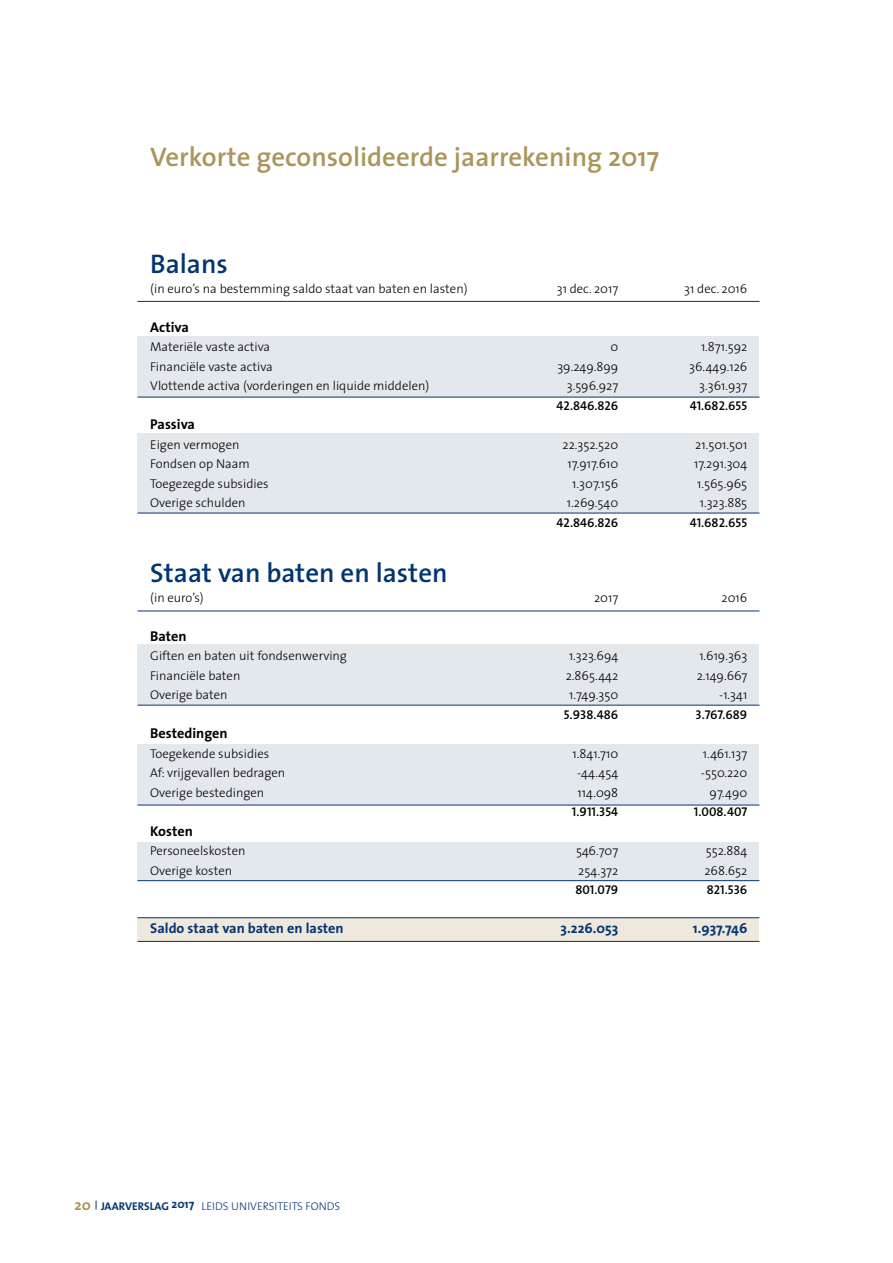
<style>
.page{position:relative;width:893px;height:1263px;background:#fff}
.page>*{position:absolute;margin:0;border:0;box-sizing:border-box;transform-origin:0 0}
.t1{font:600 27px "The Sans";color:#ac955c}
.t2{font:600 27px "The Sans";color:#033572}
.t3{font:700 14.25px "The Sans";color:#033572}
.t4{font:700 14.25px "The Sans";color:#000}
.t5{font:300 12.75px "The Sans";color:#000}
.t6{font:12.75px "The Sans Semi Bold Caps";color:#000}
.t7{font:300 11.25px "The Sans";color:#033572}
.s1{font-weight:700;font-size:15px;color:#ac955c}
.s2{font-weight:700}
.s3{font-weight:700;font-size:12px}
</style>
<div class="page">
<div style="left:137px;top:336px;width:622px;height:61px;background:#e3e8ed"></div>
<div style="left:137px;top:644px;width:622px;height:61px;background:#e3e8ed"></div>
<div style="left:137px;top:744px;width:622px;height:61px;background:#e3e8ed"></div>
<div style="left:137px;top:842px;width:622px;height:38px;background:#e3e8ed"></div>
<div style="left:137px;top:918px;width:622px;height:24px;background:#eee8dd"></div>
<div style="left:137px;top:433px;width:622px;height:80px;background:#e3e8ed"></div>
<hr style="left:137px;top:397px;width:622px;height:1px;background:#033572">
<hr style="left:137px;top:301px;width:622px;height:1px;background:#033572">
<hr style="left:137px;top:611px;width:622px;height:1px;background:#033572">
<hr style="left:137px;top:513px;width:622px;height:1px;background:#033572">
<hr style="left:137px;top:705px;width:622px;height:1px;background:#033572">
<hr style="left:137px;top:805px;width:622px;height:1px;background:#033572">
<hr style="left:137px;top:880px;width:622px;height:1px;background:#033572">
<hr style="left:137px;top:941px;width:622px;height:1px;background:#033572">
<hr style="left:137px;top:917px;width:622px;height:1px;background:#033572">
<h1 class="t1" style="left:150px;top:134px;width:510px">Verkorte geconsolideerde jaarrekening 2017</h1>
<h1 class="t2" style="left:150px;top:241px;width:79px">Balans</h1>
<p class="t5" style="left:150px;top:278px;width:319px">(in euro’s na bestemming saldo staat van baten en lasten)</p>
<p class="t5" style="left:557px;top:278px;width:63px">31 dec. 2017</p>
<p class="t5" style="left:684px;top:278px;width:65px">31 dec. 2016</p>
<p class="t4" style="left:150px;top:315px;width:40px">Activa</p>
<p class="t5" style="left:150px;top:336px;width:121px">Materiële vaste activa</p>
<p class="t5" style="left:610px;top:336px;width:9px">0</p>
<p class="t5" style="left:701px;top:336px;width:48px">1.871.592</p>
<p class="t5" style="left:150px;top:356px;width:124px">Financiële vaste activa</p>
<p class="t5" style="left:557px;top:356px;width:62px">39.249.899</p>
<p class="t5" style="left:689px;top:356px;width:60px">36.449.126</p>
<p class="t5" style="left:150px;top:375px;width:281px">Vlottende activa (vorderingen en liquide middelen)</p>
<p class="t5" style="left:567px;top:375px;width:53px">3.596.927</p>
<p class="t5" style="left:699px;top:375px;width:50px">3.361.937</p>
<p class="t6" style="left:557px;top:395px;width:63px">42.846.826</p>
<p class="t6" style="left:690px;top:395px;width:59px">41.682.655</p>
<p class="t4" style="left:150px;top:412px;width:46px">Passiva</p>
<p class="t5" style="left:150px;top:434px;width:91px">Eigen vermogen</p>
<p class="t5" style="left:563px;top:434px;width:57px">22.352.520</p>
<p class="t5" style="left:695px;top:434px;width:53px">21.501.501</p>
<p class="t5" style="left:150px;top:453px;width:101px">Fondsen op Naam</p>
<p class="t5" style="left:568px;top:453px;width:52px">17.917.610</p>
<p class="t5" style="left:694px;top:453px;width:54px">17.291.304</p>
<p class="t5" style="left:150px;top:473px;width:120px">Toegezegde subsidies</p>
<p class="t5" style="left:572px;top:473px;width:47px">1.307.156</p>
<p class="t5" style="left:697px;top:473px;width:52px">1.565.965</p>
<p class="t5" style="left:150px;top:492px;width:97px">Overige schulden</p>
<p class="t5" style="left:567px;top:492px;width:53px">1.269.540</p>
<p class="t5" style="left:700px;top:492px;width:49px">1.323.885</p>
<p class="t6" style="left:557px;top:512px;width:63px">42.846.826</p>
<p class="t6" style="left:690px;top:512px;width:59px">41.682.655</p>
<h1 class="t2" style="left:150px;top:550px;width:299px">Staat van baten en lasten</h1>
<p class="t5" style="left:150px;top:587px;width:55px">(in euro’s)</p>
<p class="t5" style="left:594px;top:587px;width:26px">2017</p>
<p class="t5" style="left:722px;top:587px;width:27px">2016</p>
<p class="t4" style="left:150px;top:624px;width:38px">Baten</p>
<p class="t5" style="left:150px;top:645px;width:198px">Giften en baten uit fondsenwerving</p>
<p class="t5" style="left:569px;top:645px;width:51px">1.323.694</p>
<p class="t5" style="left:699px;top:645px;width:49px">1.619.363</p>
<p class="t5" style="left:150px;top:665px;width:92px">Financiële baten</p>
<p class="t5" style="left:566px;top:665px;width:54px">2.865.442</p>
<p class="t5" style="left:697px;top:665px;width:52px">2.149.667</p>
<p class="t5" style="left:150px;top:684px;width:79px">Overige baten</p>
<p class="t5" style="left:569px;top:684px;width:50px">1.749.350</p>
<p class="t5" style="left:719px;top:684px;width:30px">-1.341</p>
<p class="t6" style="left:564px;top:704px;width:56px">5.938.486</p>
<p class="t6" style="left:696px;top:704px;width:53px">3.767.689</p>
<p class="t4" style="left:150px;top:721px;width:79px">Bestedingen</p>
<p class="t5" style="left:150px;top:743px;width:121px">Toegekende subsidies</p>
<p class="t5" style="left:573px;top:743px;width:47px">1.841.710</p>
<p class="t5" style="left:703px;top:743px;width:46px">1.461.137</p>
<p class="t5" style="left:150px;top:762px;width:137px">Af: vrijgevallen bedragen</p>
<p class="t5" style="left:577px;top:762px;width:43px">-44.454</p>
<p class="t5" style="left:701px;top:762px;width:48px">-550.220</p>
<p class="t5" style="left:150px;top:782px;width:116px">Overige bestedingen</p>
<p class="t5" style="left:577px;top:782px;width:42px">114.098</p>
<p class="t5" style="left:710px;top:782px;width:39px">97.490</p>
<p class="t6" style="left:572px;top:801px;width:48px">1.911.354</p>
<p class="t6" style="left:694px;top:801px;width:55px">1.008.407</p>
<p class="t4" style="left:150px;top:819px;width:44px">Kosten</p>
<p class="t5" style="left:150px;top:840px;width:97px">Personeelskosten</p>
<p class="t5" style="left:576px;top:840px;width:44px">546.707</p>
<p class="t5" style="left:706px;top:840px;width:43px">552.884</p>
<p class="t5" style="left:150px;top:860px;width:83px">Overige kosten</p>
<p class="t5" style="left:578px;top:860px;width:42px">254.372</p>
<p class="t5" style="left:704px;top:860px;width:44px">268.652</p>
<p class="t6" style="left:575px;top:879px;width:44px">801.079</p>
<p class="t6" style="left:707px;top:879px;width:42px">821.536</p>
<p class="t3" style="left:150px;top:916px;width:195px">Saldo staat van baten en lasten</p>
<p class="t3" style="left:561px;top:916px;width:59px">3.226.053</p>
<p class="t3" style="left:693px;top:916px;width:56px">1.937.746</p>
<p class="t7" style="left:75px;top:1196px;width:267px"><span class="s1">20</span> <span class="s2">JAARVERSLAG</span> <span class="s3">2017</span> LEIDS UNIVERSITEITS FONDS</p>
</div>
